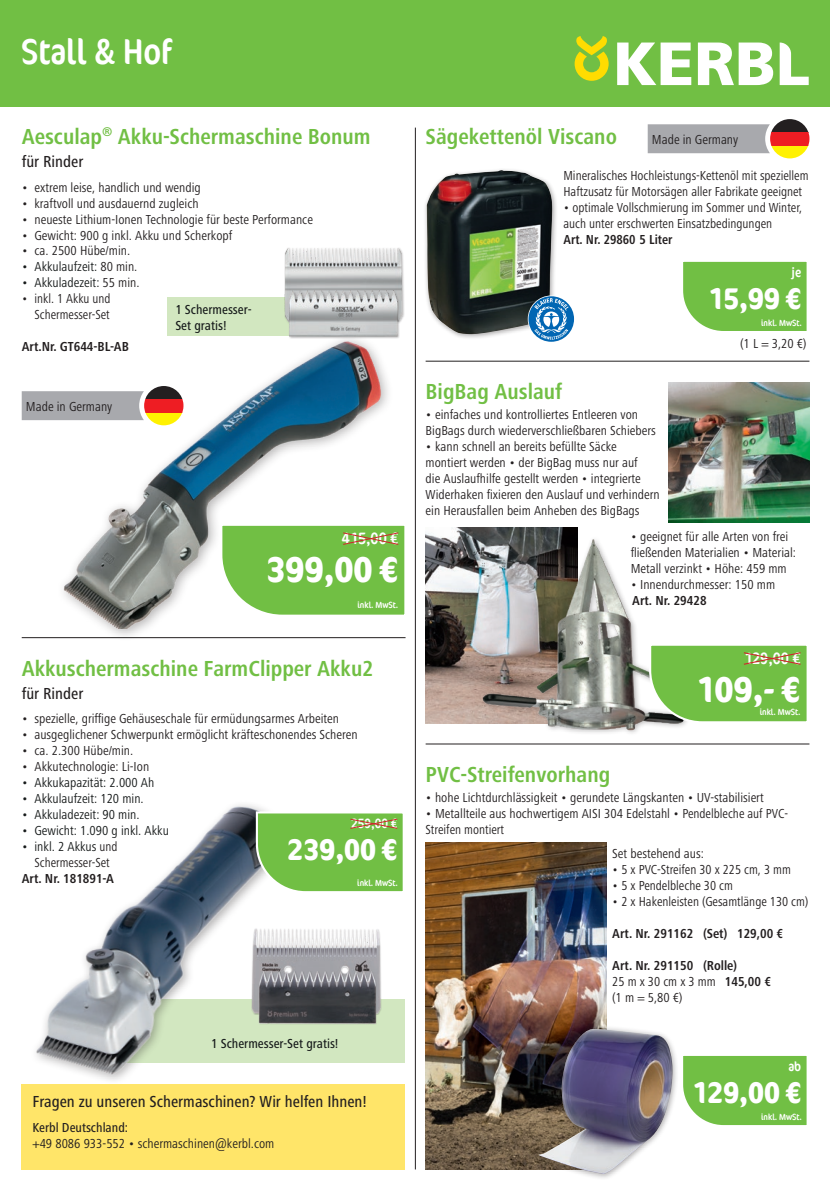
<style>
.page{position:relative;width:830px;height:1191px;background:#fff}
.page>*{position:absolute;margin:0;border:0;box-sizing:border-box;transform-origin:0 0}
.t1{font:700 condensed 36px "Cocon Offc Pro";color:#fff}
.t2{font:condensed 36px "Cocon Offc Pro";color:#fff}
.t3{font:700 condensed 30px "Cocon Offc Pro";color:#fff}
.t4{font:700 condensed 22.5px "Frutiger Next LTW1 G";color:#71bf44}
.t5{font:500 condensed 16.5px "Frutiger Next LTW1 G";color:#231f20}
.t6{font:condensed 16.5px "Cocon Offc Pro";color:#fff}
.t7{font:condensed 13.5px/15.9px "Frutiger Next LTW1 G";color:#231f20}
.t8{font:700 condensed 13.5px/15.9px "Frutiger Next LTW1 G";color:#231f20}
.t9{font:condensed 13.5px "Frutiger Next LTW1 G";color:#161a1a}
.t10{font:condensed 13.5px/15.9px "Frutiger Next LTW1 G";color:#231f20;text-align:center;scale:.96 1}
.t11{font:500 condensed 13.5px/15.9px "Frutiger Next LTW1 G";color:#161a1a}
.t12{font:500 condensed 13.5px "Frutiger Next LTW1 G";color:#231f20}
.t13{font:condensed 13.5px "Cocon Offc Pro";color:#fff}
.t14{font:condensed 9px "Cocon Offc Pro";color:#fff}
.s1{color:#231f20}
.s2{color:#161a1a}
.s3{font-weight:400}
</style>
<div class="page">
<div style="left:0;top:0;width:829px;height:106px;background:#71bf44"></div>
<svg style="left:574px;top:36px;width:34px;height:45px"></svg>
<svg style="left:617px;top:43px;width:74px;height:42px"></svg>
<svg style="left:697px;top:43px;width:75px;height:42px"></svg>
<svg style="left:779px;top:43px;width:29px;height:42px"></svg>
<hr style="left:425px;top:361px;width:384px;height:1px;background:#231f20">
<hr style="left:425px;top:743px;width:384px;height:1px;background:#231f20">
<hr style="left:415px;top:128px;width:1px;height:1041px;background:#231f20">
<hr style="left:22px;top:637px;width:383px;height:1px;background:#231f20">
<img style="left:425px;top:527px;width:151px;height:196px">
<div style="left:479px;top:535px;width:210px;height:200px;background:#231f20;opacity:.35"></div>
<img style="left:480px;top:537px;width:205px;height:197px">
<div style="left:167px;top:298px;width:139px;height:38px;background:#d2e7c0"></div>
<div style="left:112px;top:999px;width:292px;height:64px;background:#d2e7c0"></div>
<img style="left:21px;top:804px;width:244px;height:284px">
<img style="left:279px;top:248px;width:125px;height:73px">
<img style="left:284px;top:285px;width:117px;height:54px">
<div style="left:56px;top:333px;width:337px;height:308px;background:#231f20;opacity:.35"></div>
<img style="left:58px;top:336px;width:329px;height:292px">
<img style="left:250px;top:927px;width:132px;height:87px">
<img style="left:255px;top:971px;width:123px;height:54px">
<div style="left:22px;top:1084px;width:382px;height:85px;background:#ffe569"></div>
<svg style="left:219px;top:522px;width:186px;height:96px;background:#85c65d"></svg>
<svg style="left:255px;top:810px;width:148px;height:84px;background:#82c45b"></svg>
<svg style="left:144px;top:386px;width:39px;height:13px"></svg>
<svg style="left:144px;top:412px;width:39px;height:13px"></svg>
<div style="left:144px;top:399px;width:39px;height:13px;background:#ee1d23"></div>
<div style="left:22px;top:391px;width:122px;height:29px;background:#a8a9ad"></div>
<div style="left:423px;top:167px;width:134px;height:173px;background:#231f20;opacity:.35"></div>
<img style="left:426px;top:170px;width:126px;height:164px">
<svg style="left:769px;top:119px;width:40px;height:13px"></svg>
<svg style="left:769px;top:145px;width:40px;height:13px"></svg>
<div style="left:769px;top:132px;width:40px;height:13px;background:#ee1d23"></div>
<div style="left:647px;top:124px;width:122px;height:29px;background:#a8a9ad"></div>
<svg style="left:528px;top:296px;width:45px;height:46px"></svg>
<div style="left:683px;top:261px;width:124px;height:70px;background:#71bf44"></div>
<img style="left:425px;top:842px;width:181px;height:327px">
<div style="left:534px;top:1024px;width:144px;height:156px;background:#231f20;opacity:.35"></div>
<img style="left:538px;top:1029px;width:134px;height:145px">
<div style="left:683px;top:1056px;width:124px;height:70px;background:#71bf44"></div>
<img style="left:668px;top:383px;width:141px;height:139px">
<svg style="left:647px;top:642px;width:160px;height:82px;background:#81c15a"></svg>
<h1 class="t2" style="left:21px;top:27px;width:152px">Stall &amp; Hof</h1>
<h3 class="t4" style="left:22px;top:123px;width:350px">Aesculap<sup>®</sup> Akku-Schermaschine Bonum</h3>
<p class="t5" style="left:22px;top:152px;width:63px">für Rinder</p>
<p class="t7" style="left:22px;top:179px;width:180px">• extrem leise, handlich und wendig</p>
<p class="t7" style="left:22px;top:195px;width:178px">• kraftvoll und ausdauernd zugleich</p>
<p class="t7" style="left:22px;top:211px;width:292px">• neueste Lithium-Ionen Technologie für beste Performance</p>
<p class="t7" style="left:22px;top:227px;width:212px">• Gewicht: 900 g inkl. Akku und Scherkopf</p>
<p class="t7" style="left:22px;top:243px;width:110px">• ca. 2500 Hübe/min.</p>
<p class="t9" style="left:22px;top:259px;width:117px">• Akkulaufzeit: <span class="s1">80 min.</span></p>
<p class="t9" style="left:22px;top:275px;width:119px">• Akkuladezeit: <span class="s1">55 min.</span></p>
<p class="t10" style="left:22px;top:291px;width:94px;text-align:right">• inkl. 1 Akku und<br>Schermesser-Set</p>
<p class="t8" style="left:22px;top:339px;width:109px">Art.Nr. GT644-BL-AB</p>
<p class="t11" style="left:175px;top:301px;width:78px">1 Schermesser-<br>Set gratis!</p>
<p class="t7" style="left:26px;top:398px;width:88px">Made in Germany</p>
<p class="t6" style="left:341px;top:527px;width:58px">415,00 €</p>
<h1 class="t1" style="left:266px;top:544px;width:133px">399,00 €</h1>
<p class="t14" style="left:357px;top:599px;width:42px">inkl. MwSt.</p>
<h3 class="t4" style="left:22px;top:655px;width:353px">Akkuschermaschine FarmClipper Akku2</h3>
<p class="t5" style="left:22px;top:684px;width:63px">für Rinder</p>
<p class="t7" style="left:22px;top:711px;width:319px">• spezielle, griffige Gehäuseschale für ermüdungsarmes Arbeiten</p>
<p class="t7" style="left:22px;top:727px;width:337px">• ausgeglichener Schwerpunkt ermöglicht kräfteschonendes Scheren</p>
<p class="t7" style="left:22px;top:743px;width:113px">• ca. 2.300 Hübe/min.</p>
<p class="t7" style="left:22px;top:758px;width:129px">• Akkutechnologie: Li-Ion</p>
<p class="t9" style="left:22px;top:775px;width:134px">• Akkukapazität: 2.000 Ah</p>
<p class="t9" style="left:22px;top:791px;width:123px">• Akkulaufzeit: 120 min.</p>
<p class="t9" style="left:22px;top:807px;width:119px">• Akkuladezeit: 90 min.</p>
<p class="t9" style="left:22px;top:822px;width:149px">• Gewicht: 1.090 g inkl. Akku</p>
<p class="t10" style="left:22px;top:838px;width:101px"><span class="s2">• inkl. 2 Akkus</span> und<br>Schermesser-Set</p>
<p class="t8" style="left:22px;top:870px;width:94px">Art. Nr. 181891-A</p>
<p class="t13" style="left:351px;top:814px;width:48px">259,00 €</p>
<h2 class="t3" style="left:287px;top:828px;width:111px">239,00 €</h2>
<p class="t14" style="left:357px;top:876px;width:42px">inkl. MwSt.</p>
<p class="t11" style="left:211px;top:1035px;width:129px">1 Schermesser-Set gratis!</p>
<p class="t5" style="left:32px;top:1092px;width:336px">Fragen zu unseren Schermaschinen? Wir helfen Ihnen!</p>
<p class="t12" style="left:32px;top:1119px;width:97px">Kerbl Deutschland:</p>
<p class="t7" style="left:32px;top:1135px;width:243px">+49 8086 933-552 • schermaschinen@kerbl.com</p>
<h3 class="t4" style="left:425px;top:123px;width:193px">Sägekettenöl Viscano</h3>
<p class="t7" style="left:563px;top:167px;width:246px">Mineralisches Hochleistungs-Kettenöl mit speziellem<br>Haftzusatz für Motorsägen aller Fabrikate geeignet</p>
<p class="t7" style="left:563px;top:199px;width:240px">• optimale Vollschmierung im Sommer und Winter, auch unter erschwerten Einsatzbedingungen</p>
<p class="t8" style="left:563px;top:231px;width:110px">Art. Nr. 29860 5 Liter</p>
<p class="t7" style="left:651px;top:131px;width:88px">Made in Germany</p>
<p class="t13" style="left:791px;top:263px;width:11px">je</p>
<h2 class="t3" style="left:707px;top:277px;width:95px">15,99 €</h2>
<p class="t14" style="left:760px;top:316px;width:42px">inkl. MwSt.</p>
<h3 class="t4" style="left:425px;top:378px;width:138px">BigBag Auslauf</h3>
<p class="t7" style="left:425px;top:407px;width:232px">• einfaches und kontrolliertes Entleeren von<br>BigBags durch wiederverschließbaren Schiebers</p>
<p class="t7" style="left:425px;top:438px;width:236px">• kann schnell an bereits befüllte Säcke montiert werden • der BigBag muss nur auf<br>die Auslaufhilfe gestellt werden • integrierte Widerhaken fixieren den Auslauf und verhindern ein Herausfallen beim Anheben des BigBags</p>
<p class="t7" style="left:740px;top:336px;width:68px">(1 L = 3,20 €)</p>
<p class="t7" style="left:630px;top:529px;width:167px">• geeignet für alle Arten von frei fließenden Materialien • Material:<br>Metall verzinkt • Höhe: 459 mm</p>
<p class="t7" style="left:630px;top:577px;width:146px">• Innendurchmesser: 150 mm</p>
<p class="t8" style="left:632px;top:593px;width:76px">Art. Nr. 29428</p>
<p class="t6" style="left:743px;top:647px;width:58px">129,00 €</p>
<h1 class="t1" style="left:695px;top:664px;width:106px">109,- €</h1>
<p class="t14" style="left:759px;top:705px;width:42px">inkl. MwSt.</p>
<h3 class="t4" style="left:425px;top:761px;width:186px">PVC-Streifenvorhang</h3>
<p class="t7" style="left:425px;top:789px;width:339px">• hohe Lichtdurchlässigkeit • gerundete Längskanten • UV-stabilisiert</p>
<p class="t7" style="left:425px;top:805px;width:364px">• Metallteile aus hochwertigem AISI 304 Edelstahl • Pendelbleche auf PVC-<br>Streifen montiert</p>
<p class="t7" style="left:612px;top:846px;width:93px">Set bestehend aus:</p>
<p class="t7" style="left:612px;top:862px;width:180px">• 5 x PVC-Streifen 30 x 225 cm, 3 mm</p>
<p class="t7" style="left:612px;top:878px;width:122px">• 5 x Pendelbleche 30 cm</p>
<p class="t7" style="left:612px;top:893px;width:197px">• 2 x Hakenleisten (Gesamtlänge 130 cm)</p>
<p class="t8" style="left:612px;top:925px;width:172px">Art. Nr. 291162 (Set) 129,00 €</p>
<p class="t8" style="left:612px;top:957px;width:160px">Art. Nr. 291150 (Rolle)<br><span class="s3">25 m x 30 cm x 3 mm</span> 145,00 € <span class="s3">(1 m = 5,80 €)</span></p>
<p class="t13" style="left:788px;top:1057px;width:14px">ab</p>
<h2 class="t3" style="left:691px;top:1070px;width:111px">129,00 €</h2>
<p class="t14" style="left:760px;top:1110px;width:42px">inkl. MwSt.</p>
</div>
